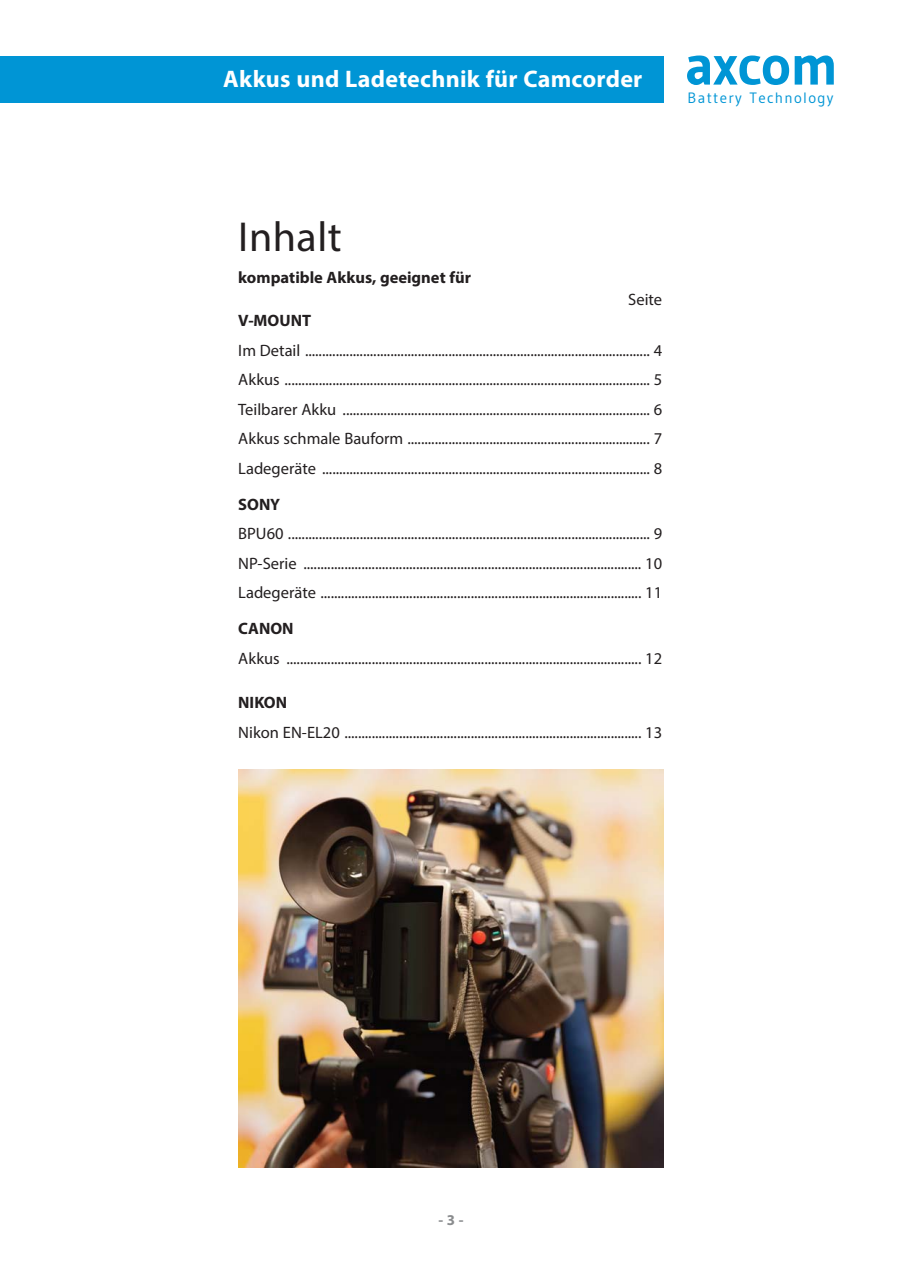
<style>
.page{position:relative;width:902px;height:1272px;background:#fff}
.page>*{position:absolute;margin:0;border:0;box-sizing:border-box;transform-origin:0 0}
.t1{font:700 57px "Gudea";letter-spacing:-.02em;color:#0095d5}
.t2{font:42px "Myriad Pro";letter-spacing:.01em;color:#231f20}
.t3{font:700 24px "Myriad Pro";letter-spacing:.01em;color:#fff}
.t4{font:16.5px/29.5px "Myriad Pro";color:#231f20;text-align:justify}
.t5{font:700 16.5px "Myriad Pro";color:#231f20}
.t6{font:15px "Gudea";letter-spacing:.085em;color:#0095d5}
.t7{font:700 15px "Myriad Pro";color:#8a8c8e}
</style>
<div class="page">
<img style="left:238px;top:769px;width:425px;height:398px">
<hr style="left:0;top:56px;width:4px;height:47px;background:#0095d5">
<div style="left:4px;top:56px;width:659px;height:47px;background:#0095d5"></div>
<h3 class="t3" style="left:223px;top:69px;width:420px">Akkus und Ladetechnik für Camcorder</h3>
<h1 class="t1" style="left:684px;top:29px;width:155px">axcom</h1>
<p class="t6" style="left:687px;top:89px;width:147px">Battery Technology</p>
<h2 class="t2" style="left:238px;top:220px;width:105px">Inhalt</h2>
<p class="t5" style="left:238px;top:270px;width:234px">kompatible Akkus, geeignet für</p>
<p class="t4" style="left:628px;top:286px;width:35px">Seite</p>
<p class="t5" style="left:238px;top:314px;width:74px">V-MOUNT</p>
<p class="t4" style="left:238px;top:337px;width:425px">Im Detail ..................................................................................................... 4<br>Akkus ........................................................................................................... 5<br>Teilbarer Akku .......................................................................................... 6<br>Akkus schmale Bauform ....................................................................... 7<br>Ladegeräte ................................................................................................ 8</p>
<p class="t5" style="left:238px;top:497px;width:43px">SONY</p>
<p class="t4" style="left:238px;top:520px;width:425px">BPU60 .......................................................................................................... 9<br>NP-Serie ................................................................................................... 10<br>Ladegeräte .............................................................................................. 11</p>
<p class="t5" style="left:238px;top:622px;width:57px">CANON</p>
<p class="t4" style="left:238px;top:645px;width:425px">Akkus ........................................................................................................ 12</p>
<p class="t5" style="left:238px;top:696px;width:50px">NIKON</p>
<p class="t4" style="left:238px;top:719px;width:425px">Nikon EN-EL20 ....................................................................................... 13</p>
<p class="t7" style="left:438px;top:1214px;width:27px">- 3 -</p>
</div>
